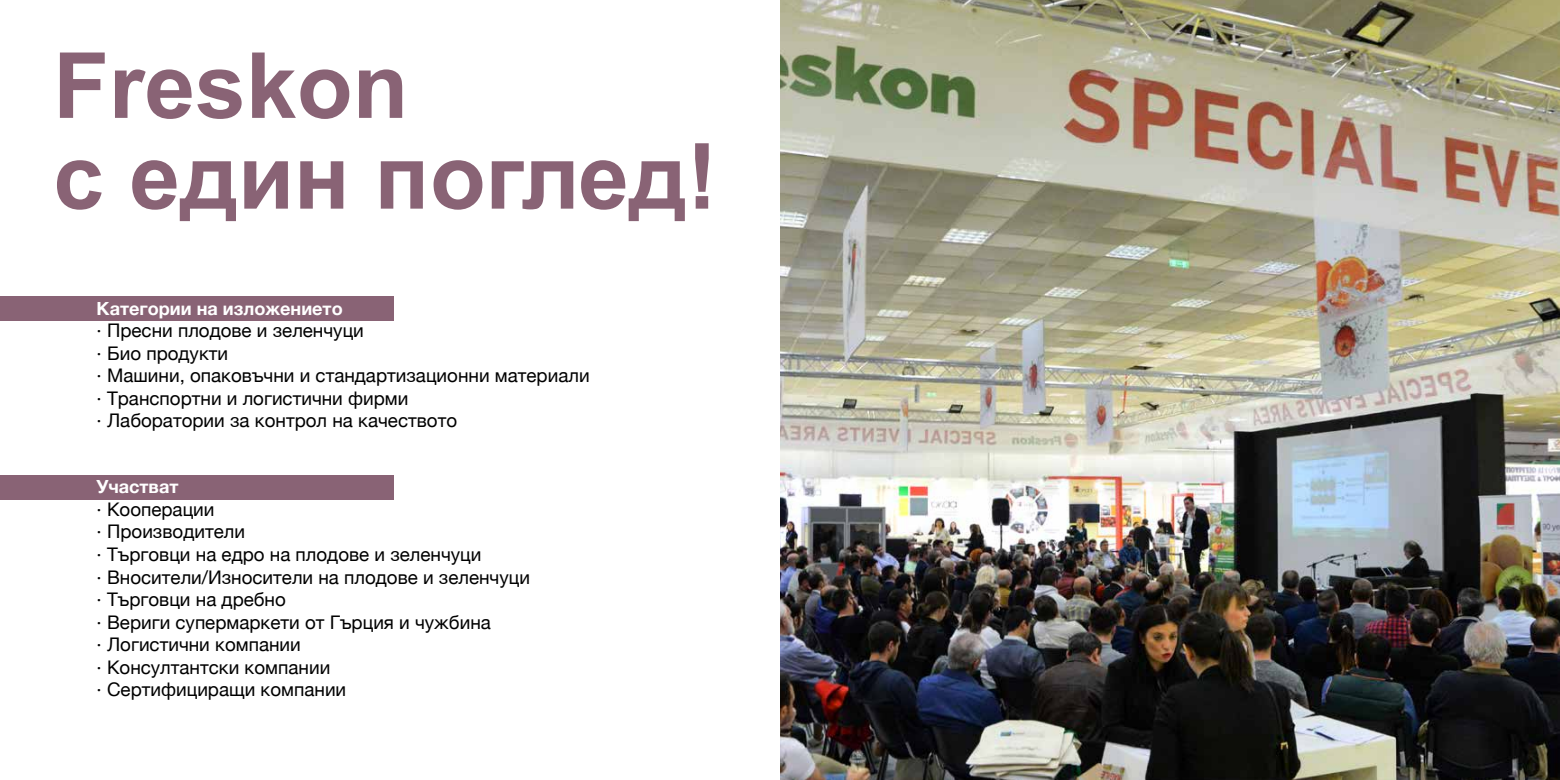
<style>
.page{position:relative;width:1560px;height:780px;background:#fff}
.page>*{position:absolute;margin:0;border:0;box-sizing:border-box;transform-origin:0 0}
.t1{font:700 91.25px/90.8px "Arial";color:#896375}
.t2{font:18.75px/22.5px "Helvetica Neue";color:#000}
.t3{font:700 18.12px "Helvetica Neue";color:#fff}
</style>
<div class="page">
<div style="left:0;top:296px;width:393px;height:25px;background:#896375"></div>
<div style="left:0;top:475px;width:393px;height:24px;background:#896375"></div>
<img style="left:780px;top:0;width:779px;height:780px">
<h1 class="t1" style="left:53px;top:43px;width:665px">Freskon<br>с един поглед!</h1>
<p class="t3" style="left:97px;top:294px;width:247px">Категории на изложението</p>
<p class="t2" style="left:97px;top:320px;width:494px">· Пресни плодове и зеленчуци<br>· Био продукти<br>· Машини, опаковъчни и стандартизационни материали · Транспортни и логистични фирми<br>· Лаборатории за контрол на качеството</p>
<p class="t3" style="left:97px;top:472px;width:83px">Участват</p>
<p class="t2" style="left:97px;top:499px;width:435px">· Кооперации<br>· Производители<br>· Търговци на едро на плодове и зеленчуци<br>· Вносители/Износители на плодове и зеленчуци · Търговци на дребно<br>· Вериги супермаркети от Гърция и чужбина<br>· Логистични компании<br>· Консултантски компании<br>· Сертифициращи компании</p>
</div>
